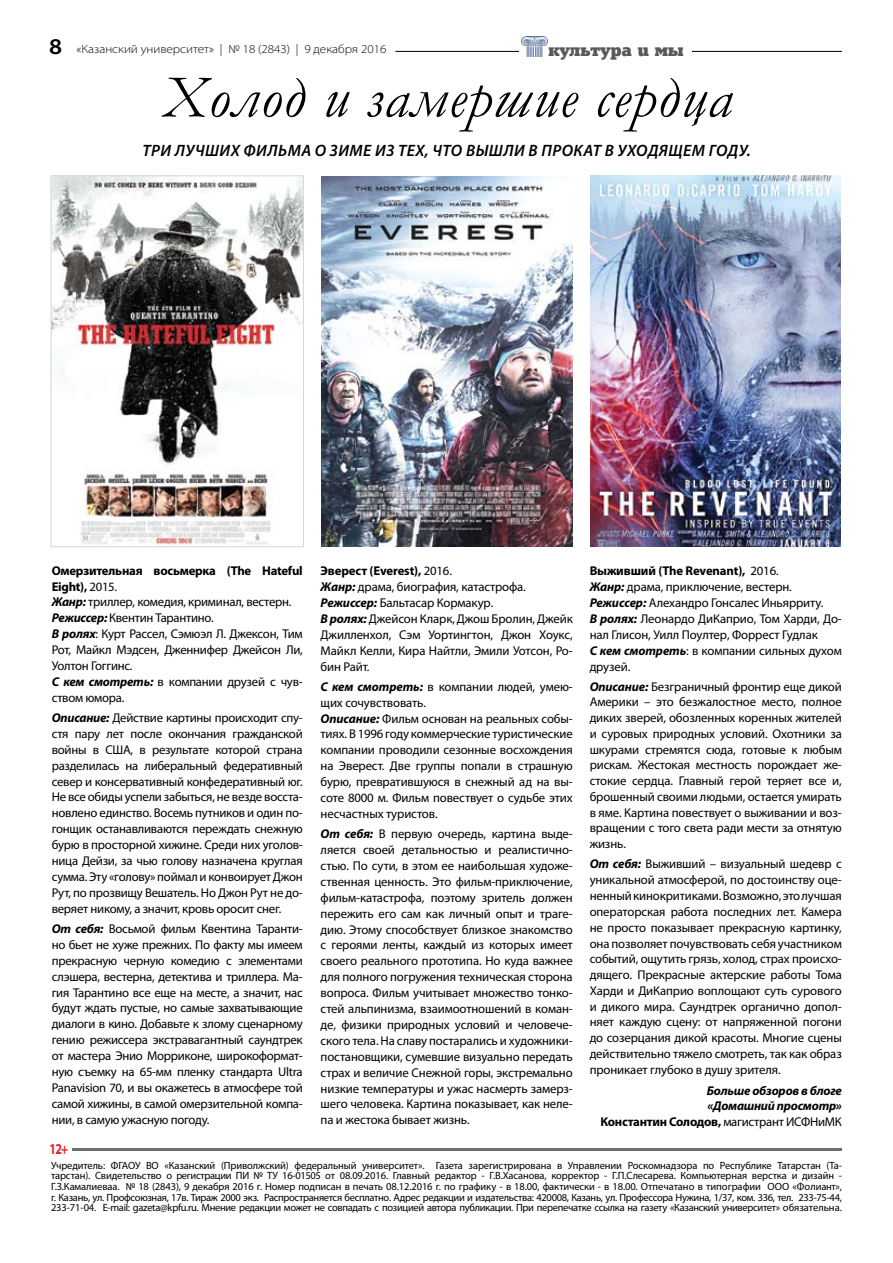
<style>
.page{position:relative;width:893px;height:1263px;background:#fff}
.page>*{position:absolute;margin:0;border:0;box-sizing:border-box;transform-origin:0 0}
.t1{font:italic 60px "Garamond";letter-spacing:.025em;color:#000}
.t2{font:700 16.65px "TT Sonsy";color:#58595b}
.t3{font:italic 600 16.5px "Myriad Pro";letter-spacing:.03em;color:#000}
.t4{font:700 15.15px "TT Myriad Pro";color:#ed1c24;scale:.78 1}
.t5{font:12.75px/15.9px "Myriad Pro";letter-spacing:-.01em;color:#000;text-align:justify}
.t6{font:italic 700 12.75px/15px "Myriad Pro";letter-spacing:-.02em;color:#000}
.t7{font:700 12.75px "Myriad Pro";letter-spacing:-.02em;color:#000}
.t8{font:300 semi-expanded 12px "Myriad Pro";color:#000}
.t9{font:10.5px/10.6px "Myriad Pro";letter-spacing:-.03em;color:#000;text-align:justify}
.s1{font-weight:600;font-size:22.5px}
.s2{font-weight:700}
.s3{font-weight:700;font-style:italic}
.s4{font-weight:400}
</style>
<div class="page">
<hr style="left:395px;top:51px;width:447px;height:1px;background:#000">
<hr style="left:51px;top:1148px;width:791px;height:2px;background:#6d6f71">
<div style="left:50px;top:1143px;width:22px;height:13px;background:#fff"></div>
<img style="left:53px;top:178px;width:249px;height:367px">
<div style="left:51px;top:176px;width:253px;height:371px;border:1px solid #d5d7d8"></div>
<img style="left:321px;top:177px;width:251px;height:370px">
<img style="left:590px;top:176px;width:250px;height:370px">
<div style="left:520px;top:43px;width:172px;height:15px;background:#fff"></div>
<img style="left:522px;top:36px;width:26px;height:20px">
<p class="t8" style="left:49px;top:43px;width:339px"><span class="s1">8</span> «Казанский университет» | № 18 (2843) | 9 декабря 2016</p>
<h2 class="t2" style="left:548px;top:39px;width:137px">культура и мы</h2>
<h1 class="t1" style="left:162px;top:57px;width:571px">Холод и замершие сердца</h1>
<p class="t3" style="left:142px;top:140px;width:610px">Три лучших фильма о зиме из тех, что вышли в прокат в уходящем году.</p>
<p class="t5" style="left:52px;top:562px;width:253px;text-align:left"><span class="s2">Омерзительная восьмерка (The Hateful<br>Eight),</span> 2015.<br><span class="s3">Жанр:</span> триллер, комедия, криминал, вестерн.<br><span class="s3">Режиссер:</span> Квентин Тарантино.<br><span class="s3">В ролях</span>: Курт Рассел, Сэмюэл Л. Джексон, Тим<br>Рот, Майкл Мэдсен, Дженнифер Джейсон Ли,<br>Уолтон Гоггинс.<br><span class="s3">С кем смотреть:</span> в компании друзей с чув&shy;ством юмора.</p>
<p class="t5" style="left:52px;top:709px;width:253px"><span class="s3">Описание:</span> Действие картины происходит спу&shy;стя пару лет после окончания гражданской войны в США, в результате которой страна разделилась на либеральный федеративный север и консервативный конфедеративный юг.<br>Не все обиды успели забыться, не везде восста&shy;новлено единство. Восемь путников и один по&shy;гонщик останавливаются переждать снежную бурю в просторной хижине. Среди них уголов&shy;ница Дейзи, за чью голову назначена круглая сумма. Эту «голову» поймал и конвоирует Джон Рут, по прозвищу Вешатель. Но Джон Рут не до&shy;веряет никому, а значит, кровь оросит снег.</p>
<p class="t5" style="left:52px;top:920px;width:253px"><span class="s3">От себя:</span> Восьмой фильм Квентина Таранти&shy;но бьет не хуже прежних. По факту мы имеем прекрасную черную комедию с элементами слэшера, вестерна, детектива и триллера. Ма&shy;гия Тарантино все еще на месте, а значит, нас будут ждать пустые, но самые захватывающие диалоги в кино. Добавьте к злому сценарному гению режиссера экстравагантный саундтрек от мастера Энио Морриконе, широкоформат&shy;ную съемку на 65-мм пленку стандарта Ultra Panavision 70, и вы окажетесь в атмосфере той самой хижины, в самой омерзительной компа&shy;нии, в самую ужасную погоду.</p>
<p class="t5" style="left:321px;top:563px;width:254px;text-align:left"><span class="s2">Эверест (Everest),</span> 2016.<br><span class="s3">Жанр:</span> драма, биография, катастрофа.<br><span class="s3">Режиссер:</span> Бальтасар Кормакур.<br><span class="s3">В ролях:</span> Джейсон Кларк, Джош Бролин, Джейк Джилленхол, Сэм Уортингтон, Джон Хоукс, Майкл Келли, Кира Найтли, Эмили Уотсон, Ро&shy;бин Райт.</p>
<p class="t5" style="left:321px;top:678px;width:254px;text-align:left"><span class="s3">С кем смотреть:</span> в компании людей, умею&shy;щих сочувствовать.<br><span class="s3">Описание:</span> Фильм основан на реальных собы&shy;тиях. В 1996 году коммерческие туристические компании проводили сезонные восхождения на Эверест. Две группы попали в страшную бурю, превратившуюся в снежный ад на вы&shy;соте 8000 м. Фильм повествует о судьбе этих несчастных туристов.</p>
<p class="t5" style="left:321px;top:826px;width:254px"><span class="s3">От себя:</span> В первую очередь, картина выде&shy;ляется своей детальностью и реалистично&shy;стью. По сути, в этом ее наибольшая художе&shy;ственная ценность. Это фильм-приключение, фильм-катастрофа, поэтому зритель должен пережить его сам как личный опыт и траге&shy;дию. Этому способствует близкое знакомство с героями ленты, каждый из которых имеет своего реального прототипа. Но куда важнее для полного погружения техническая сторона вопроса. Фильм учитывает множество тонко&shy;стей альпинизма, взаимоотношений в коман&shy;де, физики природных условий и человече&shy;ского тела. На славу постарались и художники&shy;постановщики, сумевшие визуально передать страх и величие Снежной горы, экстремально низкие температуры и ужас насмерть замерз&shy;шего человека. Картина показывает, как неле&shy;па и жестока бывает жизнь.</p>
<p class="t5" style="left:590px;top:563px;width:254px;text-align:left"><span class="s2">Выживший (The Revenant),</span> 2016.<br><span class="s3">Жанр:</span> драма, приключение, вестерн.<br><span class="s3">Режиссер:</span> Алехандро Гонсалес Иньярриту.<br><span class="s3">В ролях:</span> Леонардо ДиКаприо, Том Харди, До&shy;нал Глисон, Уилл Поултер, Форрест Гудлак<br><span class="s3">С кем смотреть</span>: в компании сильных духом друзей.</p>
<p class="t5" style="left:590px;top:678px;width:254px"><span class="s3">Описание:</span> Безграничный фронтир еще дикой Америки – это безжалостное место, полное диких зверей, обозленных коренных жителей и суровых природных условий. Охотники за шкурами стремятся сюда, готовые к любым рискам. Жестокая местность порождает же&shy;стокие сердца. Главный герой теряет все и, брошенный своими людьми, остается умирать в яме. Картина повествует о выживании и воз&shy;вращении с того света ради мести за отнятую жизнь.</p>
<p class="t5" style="left:590px;top:856px;width:254px"><span class="s3">От себя:</span> Выживший – визуальный шедевр с уникальной атмосферой, по достоинству оце&shy;ненный кинокритиками. Возможно, это лучшая операторская работа последних лет. Камера не просто показывает прекрасную картинку, она позволяет почувствовать себя участником событий, ощутить грязь, холод, страх происхо&shy;дящего. Прекрасные актерские работы Тома Харди и ДиКаприо воплощают суть сурового и дикого мира. Саундтрек органично допол&shy;няет каждую сцену: от напряженной погони до созерцания дикой красоты. Многие сцены действительно тяжело смотреть, так как образ проникает глубоко в душу зрителя.</p>
<p class="t6" style="left:707px;top:1082px;width:136px">Больше обзоров в блоге «Домашний просмотр»</p>
<p class="t7" style="left:600px;top:1113px;width:243px">Константин Солодов, <span class="s4">магистрант ИСФНиМК</span></p>
<p class="t4" style="left:50px;top:1141px;width:26px">12+</p>
<p class="t9" style="left:51px;top:1159px;width:792px">Учредитель: ФГАОУ ВО «Казанский (Приволжский) федеральный университет». Газета зарегистрирована в Управлении Роскомнадзора по Республике Татарстан (Та&shy;тарстан). Свидетельство о регистрации ПИ № ТУ 16-01505 от 08.09.2016. Главный редактор - Г.В.Хасанова, корректор - Г.П.Слесарева. Компьютерная верстка и дизайн - Г.З.Камалиеваа. № 18 (2843), 9 декабря 2016 г. Номер подписан в печать 08.12.2016 г. по графику - в 18.00, фактически - в 18.00. Отпечатано в типографии ООО «Фолиант», г. Казань, ул. Профсоюзная, 17в. Тираж 2000 экз. Распространяется бесплатно. Адрес редакции и издательства: 420008, Казань, ул. Профессора Нужина, 1/37, ком. 336, тел. 233-75-44, 233-71-04. E-mail: gazeta@kpfu.ru. Мнение редакции может не совпадать с позицией автора публикации. При перепечатке ссылка на газету «Казанский университет» обязательна.</p>
</div>
